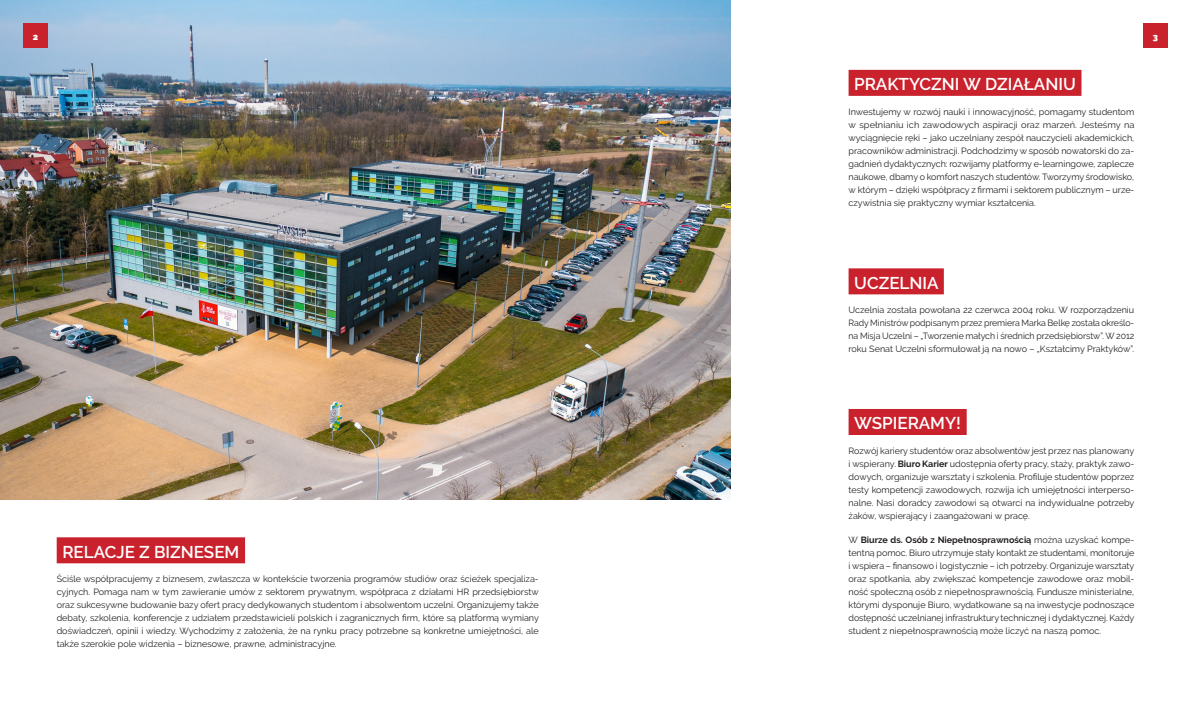
<style>
.page{position:relative;width:1191px;height:709px;background:#fff}
.page>*{position:absolute;margin:0;border:0;box-sizing:border-box;transform-origin:0 0}
.H2_BIG_sticker{font:600 17px "Raleway";color:#fff}
.akapit{font:9px/13px "Raleway";color:#231f20;text-align:justify}
.akapit-2{font:900 9px "Raleway";color:#fff}
.s1{font-weight:700}
</style>
<div class="page">
<img style="left:0;top:0;width:730px;height:499px">
<div style="left:848px;top:268px;width:96px;height:26px;background:#c9222d"></div>
<div style="left:848px;top:70px;width:233px;height:26px;background:#c9222d"></div>
<div style="left:57px;top:537px;width:188px;height:26px;background:#c9222d"></div>
<div style="left:848px;top:409px;width:118px;height:26px;background:#c9222d"></div>
<div style="left:23px;top:23px;width:25px;height:25px;background:#c9222d"></div>
<div style="left:1143px;top:23px;width:25px;height:25px;background:#c9222d"></div>
<p class="akapit-2" style="left:33px;top:31px;width:7px">2</p>
<p class="akapit-2" style="left:1153px;top:31px;width:7px">3</p>
<p class="H2_BIG_sticker" style="left:854px;top:74px;width:223px">PRAKTYCZNI W DZIAŁANIU</p>
<p class="akapit" style="left:848px;top:105px;width:287px">Inwestujemy w rozwój nauki i innowacyjność, pomagamy studentom w spełnianiu ich zawodowych aspiracji oraz marzeń. Jesteśmy na wyciągnięcie ręki – jako uczelniany zespół nauczycieli akademickich, pracowników administracji. Podchodzimy w sposób nowatorski do za&shy;gadnień dydaktycznych: rozwijamy platformy e-learningowe, zaplecze naukowe, dbamy o komfort naszych studentów. Tworzymy środowisko, w którym – dzięki współpracy z firmami i sektorem publicznym – urze&shy;czywistnia się praktyczny wymiar kształcenia.</p>
<p class="H2_BIG_sticker" style="left:62px;top:542px;width:178px">RELACJE Z BIZNESEM</p>
<p class="akapit" style="left:57px;top:572px;width:484px">Ściśle współpracujemy z biznesem, zwłaszcza w kontekście tworzenia programów studiów oraz ścieżek specjaliza&shy;cyjnych. Pomaga nam w tym zawieranie umów z sektorem prywatnym, współpraca z działami HR przedsiębiorstw oraz sukcesywne budowanie bazy ofert pracy dedykowanych studentom i absolwentom uczelni. Organizujemy także debaty, szkolenia, konferencje z udziałem przedstawicieli polskich i zagranicznych firm, które są platformą wymiany doświadczeń, opinii i wiedzy. Wychodzimy z założenia, że na rynku pracy potrzebne są konkretne umiejętności, ale także szerokie pole widzenia – biznesowe, prawne, administracyjne.</p>
<p class="H2_BIG_sticker" style="left:854px;top:273px;width:86px">UCZELNIA</p>
<p class="akapit" style="left:848px;top:303px;width:287px">Uczelnia została powołana 22 czerwca 2004 roku. W rozporządzeniu Rady Ministrów podpisanym przez premiera Marka Belkę została określo&shy;na Misja Uczelni – „Tworzenie małych i średnich przedsiębiorstw”. W 2012 roku Senat Uczelni sformułował ją na nowo – „Kształcimy Praktyków”.</p>
<p class="H2_BIG_sticker" style="left:854px;top:413px;width:108px">WSPIERAMY!</p>
<p class="akapit" style="left:848px;top:444px;width:287px">Rozwój kariery studentów oraz absolwentów jest przez nas planowany i wspierany. <span class="s1">Biuro Karier</span> udostępnia oferty pracy, staży, praktyk zawo&shy;dowych, organizuje warsztaty i szkolenia. Profiluje studentów poprzez testy kompetencji zawodowych, rozwija ich umiejętności interperso&shy;nalne. Nasi doradcy zawodowi są otwarci na indywidualne potrzeby żaków, wspierający i zaangażowani w pracę.</p>
<p class="akapit" style="left:848px;top:533px;width:287px">W <span class="s1">Biurze ds. Osób z Niepełnosprawnością</span> można uzyskać kompe&shy;tentną pomoc. Biuro utrzymuje stały kontakt ze studentami, monitoruje i wspiera – finansowo i logistycznie – ich potrzeby. Organizuje warsztaty oraz spotkania, aby zwiększać kompetencje zawodowe oraz mobil&shy;ność społeczną osób z niepełnosprawnością. Fundusze ministerialne, którymi dysponuje Biuro, wydatkowane są na inwestycje podnoszące dostępność uczelnianej infrastruktury technicznej i dydaktycznej. Każdy student z niepełnosprawnością może liczyć na naszą pomoc.</p>
</div>
